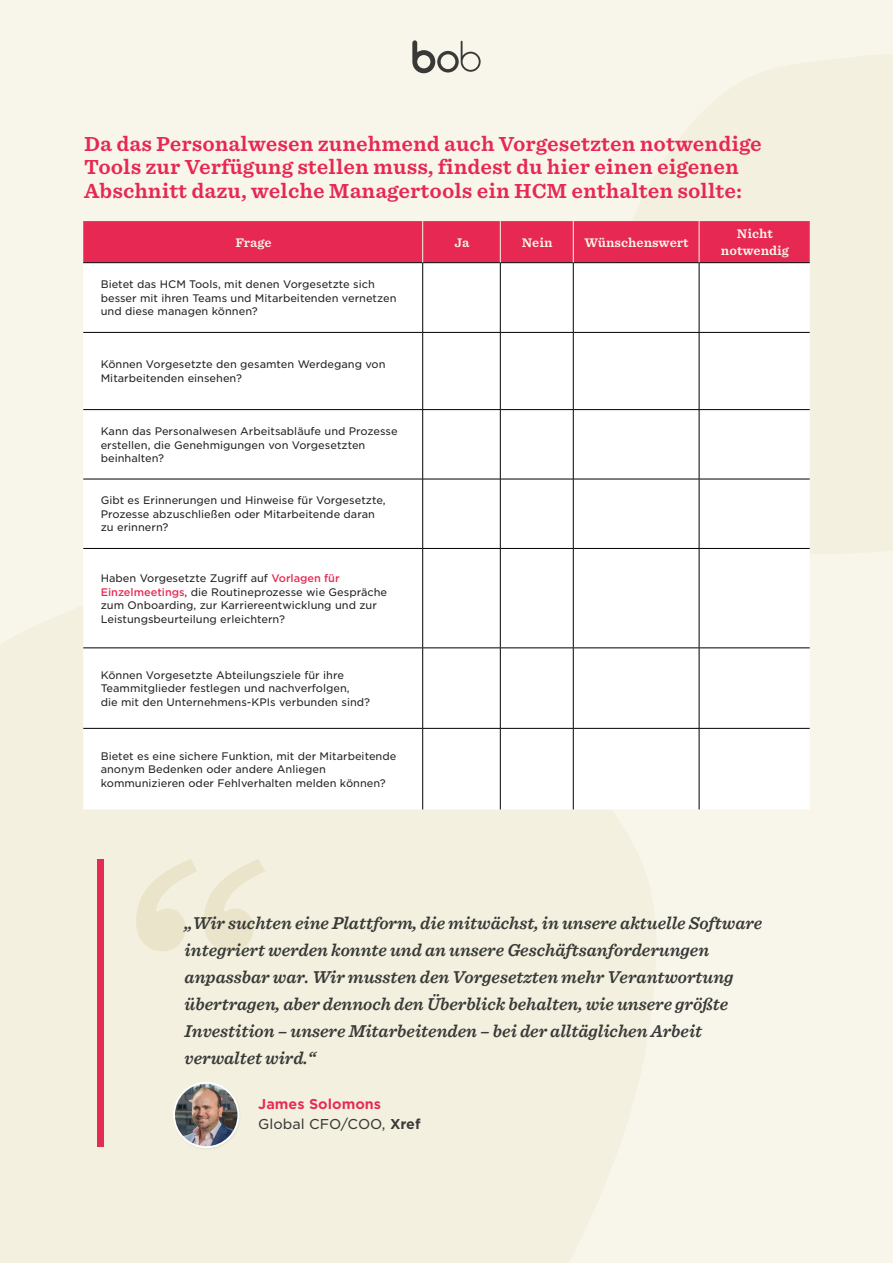
<style>
.page{position:relative;width:893px;height:1263px;background:#f8f6eb}
.page>*{position:absolute;margin:0;border:0;box-sizing:border-box;transform-origin:0 0}
.running{font:700 19.5px/23.4px "Sentinel S Sm";color:#e62852}
.running-2{font:italic 600 18px/27px "Sentinel";color:#393a37}
.running-3{font:13.65px "Gotham S Sm";color:#3a3a37}
.running-4{font:700 13.65px "Gotham S Sm";color:#e62b52}
.running-5{font:700 12px "Sentinel S Sm";color:#f8f6eb}
.t1{font:10.5px/13.5px "Gotham S Sm";color:#231f20}
.s1{font-weight:500;color:#e62852}
.s2{font-weight:700}
</style>
<div class="page">
<svg style="left:632px;top:54px;width:261px;height:500px;fill:#f3f0df"></svg>
<div style="left:0;top:606px;width:656px;height:657px;background:#f3f0df"></div>
<svg style="left:412px;top:40px;width:69px;height:33px"></svg>
<div style="left:83px;top:221px;width:727px;height:41px;background:#e62852"></div>
<div style="left:83px;top:263px;width:727px;height:546px;background:#fff"></div>
<hr style="left:83px;top:262px;width:340px;height:1px;background:#000">
<hr style="left:423px;top:262px;width:77px;height:1px;background:#000">
<hr style="left:500px;top:262px;width:73px;height:1px;background:#000">
<hr style="left:573px;top:262px;width:126px;height:1px;background:#000">
<hr style="left:699px;top:262px;width:111px;height:1px;background:#000">
<hr style="left:422px;top:221px;width:1px;height:41px;background:#f8f6eb">
<hr style="left:500px;top:221px;width:1px;height:41px;background:#f8f6eb">
<hr style="left:573px;top:221px;width:1px;height:41px;background:#f8f6eb">
<hr style="left:699px;top:221px;width:1px;height:41px;background:#f8f6eb">
<hr style="left:422px;top:263px;width:1px;height:69px;background:#000">
<hr style="left:500px;top:263px;width:1px;height:69px;background:#000">
<hr style="left:573px;top:263px;width:1px;height:69px;background:#000">
<hr style="left:699px;top:263px;width:1px;height:69px;background:#000">
<hr style="left:83px;top:332px;width:340px;height:1px;background:#000">
<hr style="left:423px;top:332px;width:77px;height:1px;background:#000">
<hr style="left:422px;top:333px;width:1px;height:76px;background:#000">
<hr style="left:500px;top:332px;width:73px;height:1px;background:#000">
<hr style="left:500px;top:333px;width:1px;height:76px;background:#000">
<hr style="left:573px;top:332px;width:126px;height:1px;background:#000">
<hr style="left:573px;top:333px;width:1px;height:76px;background:#000">
<hr style="left:699px;top:332px;width:111px;height:1px;background:#000">
<hr style="left:699px;top:333px;width:1px;height:76px;background:#000">
<hr style="left:83px;top:409px;width:340px;height:1px;background:#000">
<hr style="left:423px;top:409px;width:77px;height:1px;background:#000">
<hr style="left:422px;top:410px;width:1px;height:69px;background:#000">
<hr style="left:500px;top:409px;width:73px;height:1px;background:#000">
<hr style="left:500px;top:410px;width:1px;height:69px;background:#000">
<hr style="left:573px;top:409px;width:126px;height:1px;background:#000">
<hr style="left:573px;top:410px;width:1px;height:69px;background:#000">
<hr style="left:699px;top:409px;width:111px;height:1px;background:#000">
<hr style="left:699px;top:410px;width:1px;height:69px;background:#000">
<hr style="left:83px;top:479px;width:340px;height:1px;background:#000">
<hr style="left:423px;top:479px;width:77px;height:1px;background:#000">
<hr style="left:422px;top:479px;width:1px;height:69px;background:#000">
<hr style="left:500px;top:479px;width:73px;height:1px;background:#000">
<hr style="left:500px;top:479px;width:1px;height:69px;background:#000">
<hr style="left:573px;top:479px;width:126px;height:1px;background:#000">
<hr style="left:573px;top:479px;width:1px;height:69px;background:#000">
<hr style="left:699px;top:479px;width:111px;height:1px;background:#000">
<hr style="left:699px;top:479px;width:1px;height:69px;background:#000">
<hr style="left:83px;top:548px;width:340px;height:1px;background:#000">
<hr style="left:423px;top:548px;width:77px;height:1px;background:#000">
<hr style="left:422px;top:549px;width:1px;height:98px;background:#000">
<hr style="left:500px;top:548px;width:73px;height:1px;background:#000">
<hr style="left:500px;top:549px;width:1px;height:98px;background:#000">
<hr style="left:573px;top:548px;width:126px;height:1px;background:#000">
<hr style="left:573px;top:549px;width:1px;height:98px;background:#000">
<hr style="left:699px;top:548px;width:111px;height:1px;background:#000">
<hr style="left:699px;top:549px;width:1px;height:98px;background:#000">
<hr style="left:422px;top:648px;width:1px;height:80px;background:#000">
<hr style="left:500px;top:648px;width:1px;height:80px;background:#000">
<hr style="left:573px;top:648px;width:1px;height:80px;background:#000">
<hr style="left:699px;top:648px;width:1px;height:80px;background:#000">
<hr style="left:422px;top:729px;width:1px;height:80px;background:#000">
<hr style="left:500px;top:729px;width:1px;height:80px;background:#000">
<hr style="left:573px;top:729px;width:1px;height:80px;background:#000">
<hr style="left:699px;top:729px;width:1px;height:80px;background:#000">
<hr style="left:83px;top:647px;width:340px;height:1px;background:#000">
<hr style="left:423px;top:647px;width:77px;height:1px;background:#000">
<hr style="left:500px;top:647px;width:73px;height:1px;background:#000">
<hr style="left:573px;top:647px;width:126px;height:1px;background:#000">
<hr style="left:699px;top:647px;width:111px;height:1px;background:#000">
<hr style="left:83px;top:728px;width:340px;height:1px;background:#000">
<hr style="left:423px;top:728px;width:77px;height:1px;background:#000">
<hr style="left:500px;top:728px;width:73px;height:1px;background:#000">
<hr style="left:573px;top:728px;width:126px;height:1px;background:#000">
<hr style="left:699px;top:728px;width:111px;height:1px;background:#000">
<svg style="left:136px;top:859px;width:129px;height:92px"></svg>
<div style="left:173px;top:1082px;width:68px;height:67px;background:#f3f0df"></div>
<img style="left:176px;top:1083px;width:62px;height:62px">
<div style="left:173px;top:1082px;width:66px;height:66px;border:2px solid #fff;border-radius:50%"></div>
<div style="left:98px;top:859px;width:6px;height:287px;background:#e62b52"></div>
<p class="running" style="left:84px;top:132px;width:679px">Da das Personalwesen zunehmend auch Vorgesetzten notwendige<br>Tools zur Verfügung stellen muss, findest du hier einen eigenen<br>Abschnitt dazu, welche Managertools ein HCM enthalten sollte:</p>
<p class="running-5" style="left:737px;top:224px;width:38px">Nicht</p>
<p class="running-5" style="left:585px;top:233px;width:106px">Wünschenswert</p>
<p class="running-5" style="left:522px;top:233px;width:32px">Nein</p>
<p class="running-5" style="left:235px;top:233px;width:38px">Frage</p>
<p class="running-5" style="left:455px;top:233px;width:16px">Ja</p>
<p class="running-5" style="left:721px;top:241px;width:70px">notwendig</p>
<p class="t1" style="left:101px;top:278px;width:297px">Bietet das HCM Tools, mit denen Vorgesetzte sich besser mit ihren Teams und Mitarbeitenden vernetzen und diese managen können?</p>
<p class="t1" style="left:101px;top:358px;width:286px">Können Vorgesetzte den gesamten Werdegang von<br>Mitarbeitenden einsehen?</p>
<p class="t1" style="left:101px;top:424px;width:298px">Kann das Personalwesen Arbeitsabläufe und Prozesse erstellen, die Genehmigungen von Vorgesetzten beinhalten?</p>
<p class="t1" style="left:101px;top:494px;width:286px">Gibt es Erinnerungen und Hinweise für Vorgesetzte,<br>Prozesse abzuschließen oder Mitarbeitende daran zu erinnern?</p>
<p class="t1" style="left:101px;top:571px;width:288px">Haben Vorgesetzte Zugriff auf <span class="s1">Vorlagen für Einzelmeetings</span>, die Routineprozesse wie Gespräche zum Onboarding, zur Karriereentwicklung und zur Leistungsbeurteilung erleichtern?</p>
<p class="t1" style="left:101px;top:668px;width:271px">Können Vorgesetzte Abteilungsziele für ihre<br>Teammitglieder festlegen und nachverfolgen,<br>die mit den Unternehmens-KPIs verbunden sind?</p>
<p class="t1" style="left:101px;top:749px;width:297px">Bietet es eine sichere Funktion, mit der Mitarbeitende anonym Bedenken oder andere Anliegen kommunizieren oder Fehlverhalten melden können?</p>
<p class="running-2" style="left:185px;top:908px;width:579px">„Wir suchten eine Plattform, die mitwächst in, unsere aktuelle Software integriert werden konnte und an unsere Geschäftsanforderungen anpassbar war. Wir mussten den Vorgesetzten mehr Verantwortung übertragen, aber dennoch den Überblick behalten, wie unsere größte Investition – unsere Mitarbeitenden – bei der alltäglichen Arbeit verwaltet wird ”.</p>
<p class="running-4" style="left:258px;top:1095px;width:124px">James Solomons</p>
<p class="running-3" style="left:258px;top:1115px;width:164px">Global CFO/COO, <span class="s2">Xref</span></p>
</div>
